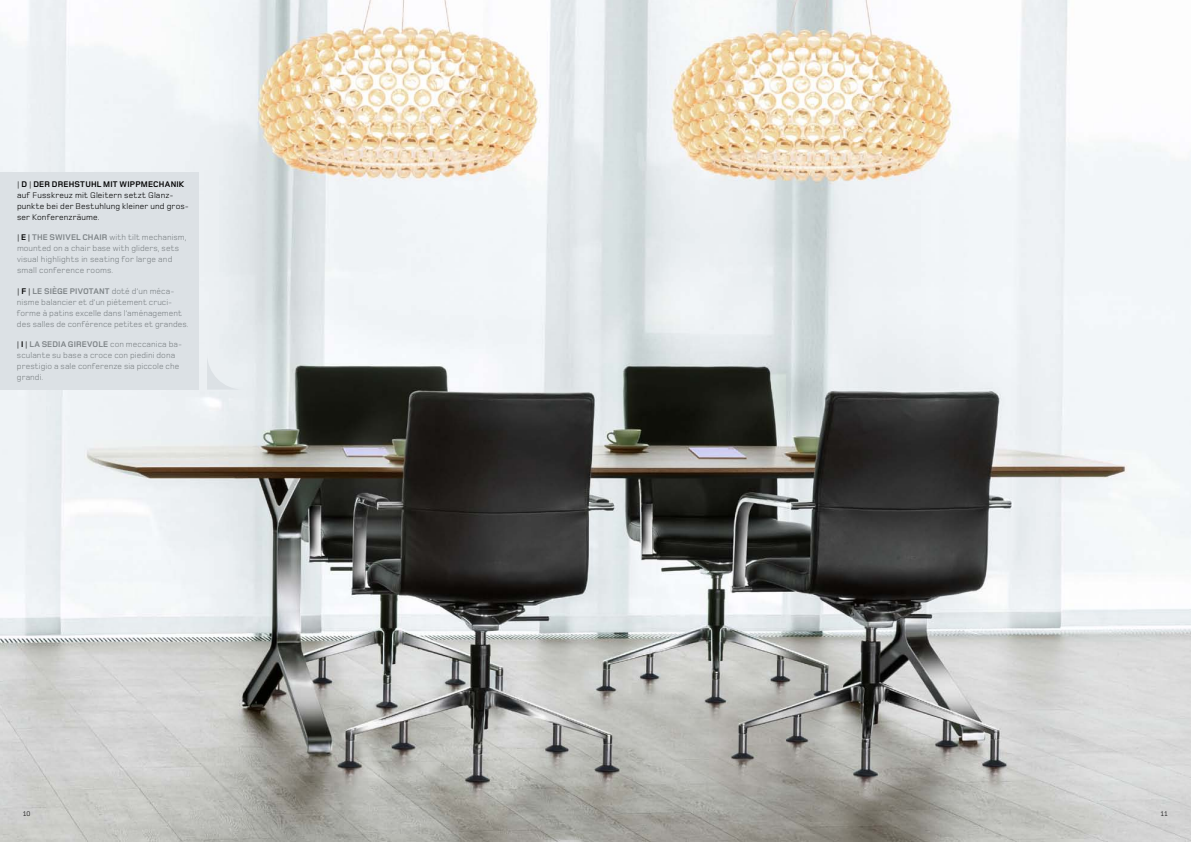
<style>
.page{position:relative;width:1191px;height:842px;background:#fff}
.page>*{position:absolute;margin:0;border:0;box-sizing:border-box;transform-origin:0 0}
.t1{font:8.5px/11px "Sitag";letter-spacing:.005em;color:#7d8386}
.t2{font:8.5px/11px "Sitag";letter-spacing:.015em;color:#000}
.t3{font:7px "Sitag";color:#000}
.s1{font-weight:700}
.s2{color:#000}
.s3{font-weight:700;color:#000}
</style>
<div class="page">
<img style="left:0;top:0;width:1191px;height:842px">
<div style="left:0;top:172px;width:198px;height:218px;background:#dce1e5"></div>
<svg style="left:207px;top:354px;width:36px;height:36px"></svg>
<p class="t2" style="left:17px;top:179px;width:174px">| <span class="s1">D</span> | <span class="s1">DER DREHSTUHL MIT WIPPMECHANIK </span>auf Fusskreuz mit Gleitern setzt Glanz&shy;punkte bei der Bestuhlung kleiner und gros&shy;ser Konferenzräume.</p>
<p class="t1" style="left:17px;top:232px;width:171px"><span class="s2">|</span> <span class="s3">E</span> <span class="s2">|</span> <span class="s1">THE SWIVEL CHAIR</span> with tilt mechanism, mounted on a chair base with gliders, sets visual highlights in seating for large and small conference rooms.</p>
<p class="t1" style="left:17px;top:286px;width:173px"><span class="s2">|</span> <span class="s3">F</span> <span class="s2">|</span> <span class="s1">LE SIÈGE PIVOTANT</span> doté d’un méca&shy;nisme balancier et d’un piétement cruci&shy;forme à patins excelle dans l’aménagement des salles de conférence petites et grandes.</p>
<p class="t1" style="left:17px;top:339px;width:167px"><span class="s2">|</span> <span class="s3">I</span> <span class="s2">|</span> <span class="s1">LA SEDIA GIREVOLE</span> con meccanica ba&shy;sculante su base a croce con piedini dona prestigio a sale conferenze sia piccole che grandi.</p>
<p class="t3" style="left:23px;top:809px;width:9px">10</p>
<p class="t3" style="left:1160px;top:809px;width:8px">11</p>
</div>
